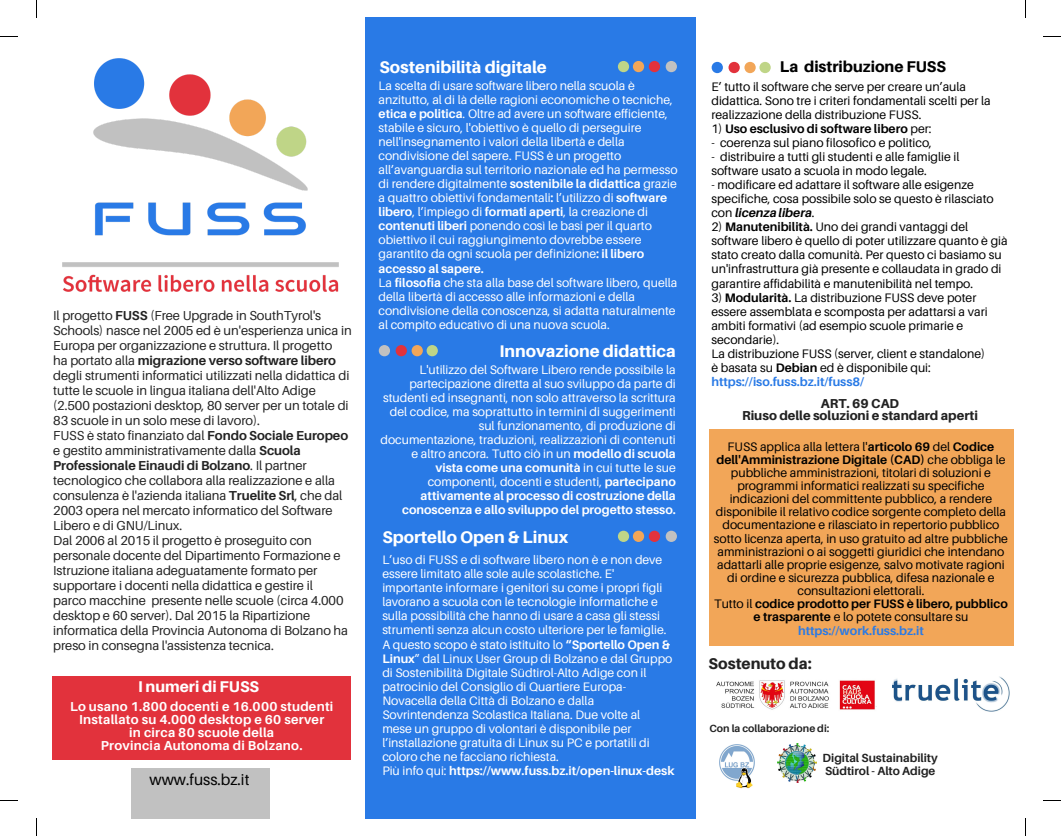
<style>
.page{position:relative;width:1061px;height:836px;background:#fff}
.page>*{position:absolute;margin:0;border:0;box-sizing:border-box;transform-origin:0 0}
.t1{font:800 16.88px "Aileron";color:#fff}
.t2{font:800 15.62px "Aileron";color:#000}
.t3{font:15.62px "Aileron";color:#000}
.t4{font:800 15.62px "Aileron";color:#fff}
.t5{font:800 15.62px "Aileron";color:#222}
.t6{font:13px/15px "Aileron";letter-spacing:-.005em;color:#222}
.t7{font:700 13px/13.1px "Aileron";letter-spacing:.02em;color:#fff;text-align:center}
.t8{font:800 13px/12.2px "Aileron";color:#222;text-align:center}
.t9{font:12.38px/14px "Aileron";color:#fff}
.t10{font:12.38px/14px "Aileron";color:#000}
.t11{font:700 12.38px "Aileron";color:#000}
.t12{font:700 11.75px/13.1px "Aileron";color:#222}
.t13{font:700 10.38px "Aileron";color:#222}
.s1{font-weight:700}
.s2{font-weight:400}
.s3{font-weight:700;font-style:italic}
.s4{font-weight:700;color:#297ae6}
</style>
<div class="page">
<div style="left:709px;top:429px;width:304px;height:217px;background:#f2a658"></div>
<div style="left:53px;top:676px;width:298px;height:83px;background:#e2323c"></div>
<div style="left:366px;top:18px;width:330px;height:800px;background:#297ae6"></div>
<div style="left:131px;top:768px;width:139px;height:50px;background:#c1c1c1"></div>
<svg style="left:379px;top:345px;width:11px;height:11px"></svg>
<svg style="left:396px;top:345px;width:42px;height:11px"></svg>
<svg style="left:666px;top:61px;width:11px;height:11px"></svg>
<svg style="left:618px;top:61px;width:42px;height:11px"></svg>
<svg style="left:666px;top:531px;width:11px;height:11px"></svg>
<svg style="left:618px;top:531px;width:42px;height:11px"></svg>
<img style="left:719px;top:744px;width:36px;height:44px">
<img style="left:777px;top:743px;width:40px;height:40px">
<img style="left:62px;top:58px;width:277px;height:234px">
<img style="left:716px;top:680px;width:161px;height:30px">
<img style="left:892px;top:677px;width:118px;height:35px">
<svg style="left:712px;top:62px;width:59px;height:11px"></svg>
<svg style="left:36px;top:0;width:1px;height:18px"></svg>
<svg style="left:0;top:36px;width:18px;height:1px"></svg>
<svg style="left:1025px;top:0;width:1px;height:18px"></svg>
<svg style="left:1043px;top:36px;width:18px;height:1px"></svg>
<svg style="left:1025px;top:818px;width:1px;height:18px"></svg>
<svg style="left:1043px;top:800px;width:18px;height:1px"></svg>
<svg style="left:36px;top:818px;width:1px;height:18px"></svg>
<svg style="left:0;top:800px;width:18px;height:1px"></svg>
<p class="t6" style="left:53px;top:308px;width:300px">Il progetto <span class="s1">FUSS</span> (Free Upgrade in SouthTyrol's Schools) nasce nel 2005 ed è un'esperienza unica in Europa per organizzazione e struttura. Il progetto<br>ha portato alla <span class="s1">migrazione verso software libero </span>degli strumenti informatici utilizzati nella didattica di tutte le scuole in lingua italiana dell'Alto Adige (2.500 postazioni desktop, 80 server per un totale di 83 scuole in un solo mese di lavoro).<br>FUSS è stato finanziato dal <span class="s1">Fondo Sociale Europeo </span>e gestito amministrativamente dalla <span class="s1">Scuola Professionale Einaudi di Bolzano</span>. Il partner tecnologico che collabora alla realizzazione e alla consulenza è l'azienda italiana <span class="s1">Truelite Srl</span>, che dal 2003 opera nel mercato informatico del Software Libero e di GNU/Linux.<br>Dal 2006 al 2015 il progetto è proseguito con personale docente del Dipartimento Formazione e Istruzione italiana adeguatamente formato per supportare i docenti nella didattica e gestire il<br>parco macchine presente nelle scuole (circa 4.000 desktop e 60 server). Dal 2015 la Ripartizione informatica della Provincia Autonoma di Bolzano ha preso in consegna l'assistenza tecnica.</p>
<p class="t4" style="left:138px;top:677px;width:123px">I numeri di FUSS</p>
<p class="t7" style="left:70px;top:699px;width:265px">Lo usano 1.800 docenti e 16.000 studenti Installato su 4.000 desktop e 60 server<br>in circa 80 scuole della<br>Provincia Autonoma di Bolzano.</p>
<p class="t3" style="left:149px;top:770px;width:102px">www.fuss.bz.it</p>
<h1 class="t1" style="left:379px;top:57px;width:169px">Sostenibilità digitale</h1>
<p class="t9" style="left:379px;top:78px;width:300px">La scelta di usare software libero nella scuola è anzitutto, al di là delle ragioni economiche o tecniche, <span class="s1">etica e politica</span>. Oltre ad avere un software efficiente, stabile e sicuro, l'obiettivo è quello di perseguire nell'insegnamento i valori della libertà e della condivisione del sapere. FUSS è un progetto all’avanguardia sul territorio nazionale ed ha permesso di rendere digitalmente <span class="s1">sostenibile la didattica</span> grazie a quattro obiettivi fondamentali<span class="s1">:</span> l’utilizzo di <span class="s1">software libero</span>, l’impiego di <span class="s1">formati aperti</span>, la creazione di <span class="s1">contenuti liberi</span> ponendo così le basi per il quarto obiettivo il cui raggiungimento dovrebbe essere garantito da ogni scuola per definizione<span class="s1">: il libero accesso al sapere.<br></span>La <span class="s1">filosofia</span> che sta alla base del software libero, quella della libertà di accesso alle informazioni e della condivisione della conoscenza, si adatta naturalmente al compito educativo di una nuova scuola.</p>
<p class="t9" style="left:381px;top:362px;width:297px;text-align:right">L'utilizzo del Software Libero rende possibile la partecipazione diretta al suo sviluppo da parte di studenti ed insegnanti, non solo attraverso la scrittura del codice, ma soprattutto in termini di suggerimenti sul funzionamento, di produzione di documentazione, traduzioni, realizzazioni di contenuti e altro ancora. Tutto ciò in un <span class="s1">modello di scuola<br>vista come una comunità</span> in cui tutte le sue componenti, docenti e studenti, <span class="s1">partecipano attivamente al processo di costruzione della conoscenza e allo sviluppo del progetto stesso.</span></p>
<p class="t9" style="left:382px;top:552px;width:294px">L’uso di FUSS e di software libero non è e non deve essere limitato alle sole aule scolastiche. E' importante informare i genitori su come i propri figli lavorano a scuola con le tecnologie informatiche e sulla possibilità che hanno di usare a casa gli stessi strumenti senza alcun costo ulteriore per le famiglie.<br>A questo scopo è stato istituito lo <span class="s1">“Sportello Open &amp; Linux</span>” dal Linux User Group di Bolzano e dal Gruppo di Sostenibilità Digitale Südtirol-Alto Adige con il patrocinio del Consiglio di Quartiere Europa-Novacella della Città di Bolzano e dalla Sovrintendenza Scolastica Italiana. Due volte al<br>mese un gruppo di volontari è disponibile per l’installazione gratuita di Linux su PC e portatili di coloro che ne facciano richiesta.<br>Più info qui: <span class="s1">https://www.fuss.bz.it/open-linux-desk</span></p>
<h1 class="t1" style="left:499px;top:341px;width:178px">Innovazione didattica</h1>
<h1 class="t1" style="left:382px;top:526px;width:187px">Sportello Open &amp; Linux</h1>
<p class="t2" style="left:780px;top:57px;width:168px">La distribuzione FUSS</p>
<p class="t10" style="left:711px;top:79px;width:281px">E’ tutto il software che serve per creare un’aula didattica. Sono tre i criteri fondamentali scelti per la realizzazione della distribuzione FUSS.</p>
<p class="t11" style="left:711px;top:121px;width:222px"><span class="s2">1)</span> Uso esclusivo di software libero <span class="s2">per:</span></p>
<p class="t10" style="left:711px;top:135px;width:222px">- coerenza sul piano filosofico e politico,</p>
<p class="t10" style="left:711px;top:149px;width:250px">- distribuire a tutti gli studenti e alle famiglie il software usato a scuola in modo legale.</p>
<p class="t10" style="left:711px;top:177px;width:284px">- modificare ed adattare il software alle esigenze specifiche, cosa possibile solo se questo è rilasciato con <span class="s3">licenza libera</span>.</p>
<p class="t10" style="left:711px;top:220px;width:298px">2) <span class="s1">Manutenibilità.</span> Uno dei grandi vantaggi del software libero è quello di poter utilizzare quanto è già stato creato dalla comunità. Per questo ci basiamo su un'infrastruttura già presente e collaudata in grado di garantire affidabilità e manutenibilità nel tempo.</p>
<p class="t10" style="left:711px;top:290px;width:278px">3) <span class="s1">Modularità.</span> La distribuzione FUSS deve poter essere assemblata e scomposta per adattarsi a vari ambiti formativi (ad esempio scuole primarie e secondarie).<br>La distribuzione FUSS (server, client e standalone) è basata su <span class="s1">Debian</span> ed è disponibile qui: <span class="s4">https://iso.fuss.bz.it/fuss8/</span></p>
<p class="t8" style="left:742px;top:397px;width:237px">ART. 69 CAD<br>Riuso delle soluzioni e standard aperti</p>
<p class="t10" style="left:714px;top:440px;width:296px;line-height:13.1px;text-align:center">FUSS applica alla lettera l'<span class="s1">articolo 69</span> del <span class="s1">Codice dell'Amministrazione Digitale (CAD)</span> che obbliga le pubbliche amministrazioni, titolari di soluzioni e programmi informatici realizzati su specifiche indicazioni del committente pubblico, a rendere disponibile il relativo codice sorgente completo della documentazione e rilasciato in repertorio pubblico sotto licenza aperta, in uso gratuito ad altre pubbliche amministrazioni o ai soggetti giuridici che intendano adattarli alle proprie esigenze, salvo motivate ragioni di ordine e sicurezza pubblica, difesa nazionale e consultazioni elettorali.<br>Tutto il <span class="s1">codice prodotto per FUSS è libero, pubblico e trasparente</span> e lo potete consultare su <span class="s4">https://work.fuss.bz.it</span></p>
<p class="t5" style="left:709px;top:653px;width:105px">Sostenuto da:</p>
<p class="t13" style="left:709px;top:722px;width:121px">Con la collaborazione di:</p>
<p class="t12" style="left:823px;top:751px;width:117px">Digital Sustainability<br>Südtirol - Alto Adige</p>
</div>
